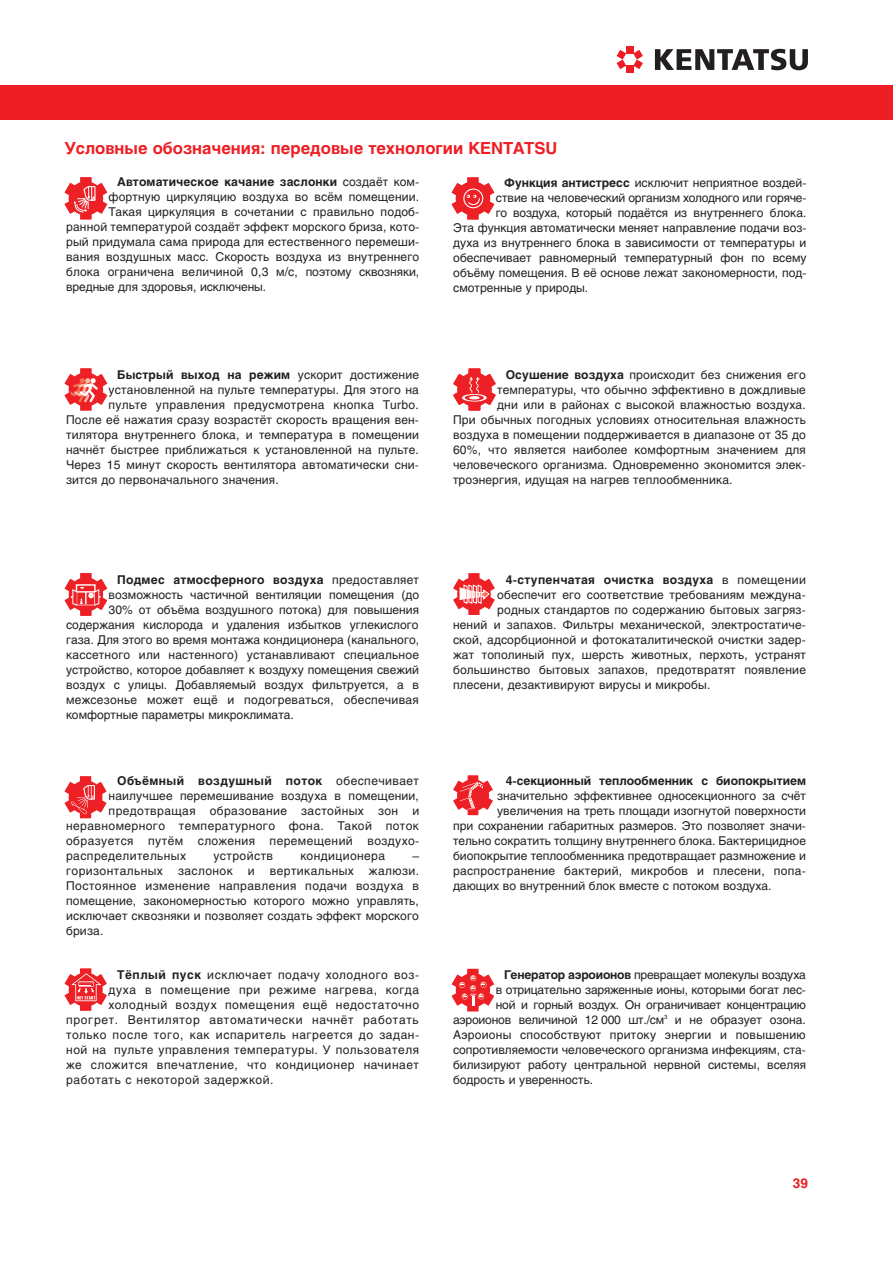
<style>
.page{position:relative;width:893px;height:1263px;background:#fff}
.page>*{position:absolute;margin:0;border:0;box-sizing:border-box;transform-origin:0 0}
.t1{font:700 16.5px "Helios";color:#ee1e24}
.t2{font:700 13.5px "Helios";color:#ee1e24}
.t3{font:12px/15px "Helios";letter-spacing:.01em;color:#231f20;text-align:justify}
.t4{font:12px "Helios";letter-spacing:.045em;color:#231f20}
.t5{font:12px "Helios";letter-spacing:-.015em;color:#231f20}
.t6{font:12px "Helios";letter-spacing:.035em;color:#231f20}
.t7{font:700 12px "Helios";letter-spacing:.01em;color:#231f20}
.t8{font:12px "Helios";letter-spacing:.055em;color:#231f20}
.t9{font:12px "Helios";letter-spacing:.03em;color:#231f20}
.t10{font:700 12px "Helios";letter-spacing:.035em;color:#231f20}
.s1{font-weight:400}
.s2{font-weight:700}
</style>
<div class="page">
<svg style="left:655px;top:49px;width:153px;height:21px"></svg>
<div style="left:626px;top:46px;width:7px;height:7px;background:#ee1d23"></div>
<div style="left:626px;top:66px;width:7px;height:7px;background:#ee1d23"></div>
<svg style="left:617px;top:50px;width:9px;height:19px"></svg>
<svg style="left:633px;top:50px;width:10px;height:19px"></svg>
<div style="left:0;top:85px;width:893px;height:34px;background:#ee1e24"></div>
<svg style="left:65px;top:177px;width:42px;height:43px"></svg>
<svg style="left:452px;top:177px;width:42px;height:43px"></svg>
<svg style="left:65px;top:368px;width:42px;height:43px"></svg>
<svg style="left:453px;top:368px;width:43px;height:43px"></svg>
<svg style="left:65px;top:573px;width:42px;height:42px"></svg>
<svg style="left:453px;top:573px;width:42px;height:42px"></svg>
<svg style="left:80px;top:790px;width:27px;height:29px"></svg>
<svg style="left:65px;top:776px;width:41px;height:42px"></svg>
<svg style="left:452px;top:969px;width:42px;height:42px"></svg>
<svg style="left:65px;top:968px;width:42px;height:43px"></svg>
<svg style="left:453px;top:775px;width:40px;height:40px"></svg>
<h1 class="t1" style="left:65px;top:142px;width:494px">Условные обозначения: передовые технологии KENTATSU</h1>
<p class="t7" style="left:117px;top:177px;width:304px">Автоматическое качание заслонки <span class="s1">создаёт ком-</span></p>
<p class="t3" style="left:109px;top:191px;width:312px">фортную циркуляцию воздуха во всём помещении.</p>
<p class="t3" style="left:109px;top:206px;width:312px">Такая циркуляция в сочетании с правильно подоб-</p>
<p class="t3" style="left:66px;top:221px;width:355px">ранной температурой создаёт эффект морского бриза, кото-</p>
<p class="t3" style="left:66px;top:236px;width:355px">рый придумала сама природа для естественного перемеши-</p>
<p class="t3" style="left:66px;top:251px;width:355px">вания воздушных масс. Скорость воздуха из внутреннего</p>
<p class="t3" style="left:66px;top:266px;width:355px">блока ограничена величиной 0,3 м/с, поэтому сквозняки,</p>
<p class="t3" style="left:66px;top:281px;width:202px">вредные для здоровья, исключены.</p>
<p class="t7" style="left:117px;top:370px;width:303px">Быстрый выход на режим <span class="s1">ускорит достижение</span></p>
<p class="t3" style="left:109px;top:383px;width:312px">установленной на пульте температуры. Для этого на</p>
<p class="t9" style="left:109px;top:400px;width:312px">пульте управления предусмотрена кнопка Turbo.</p>
<p class="t3" style="left:66px;top:413px;width:354px">После её нажатия сразу возрастёт скорость вращения вен-</p>
<p class="t3" style="left:66px;top:428px;width:354px">тилятора внутреннего блока, и температура в помещении</p>
<p class="t3" style="left:66px;top:443px;width:354px">начнёт быстрее приближаться к установленной на пульте.</p>
<p class="t3" style="left:66px;top:458px;width:354px">Через 15 минут скорость вентилятора автоматически сни-</p>
<p class="t3" style="left:66px;top:473px;width:214px">зится до первоначального значения.</p>
<p class="t3" style="left:504px;top:177px;width:304px"><span class="s2">Функция антистресс</span> исключит неприятное воздей-</p>
<p class="t5" style="left:496px;top:193px;width:312px">ствие на человеческий организм холодного или горяче-</p>
<p class="t5" style="left:496px;top:208px;width:312px">го воздуха, который подаётся из внутреннего блока.</p>
<p class="t3" style="left:453px;top:222px;width:355px">Эта функция автоматически меняет направление подачи воз-</p>
<p class="t3" style="left:453px;top:237px;width:355px">духа из внутреннего блока в зависимости от температуры и</p>
<p class="t3" style="left:453px;top:252px;width:355px">обеспечивает равномерный температурный фон по всему</p>
<p class="t3" style="left:453px;top:267px;width:355px">объёму помещения. В её основе лежат закономерности, под-</p>
<p class="t3" style="left:453px;top:282px;width:137px">смотренные у природы.</p>
<p class="t3" style="left:506px;top:368px;width:302px"><span class="s2">Осушение воздуха</span> происходит без снижения его</p>
<p class="t3" style="left:497px;top:383px;width:310px">температуры, что обычно эффективно в дождливые</p>
<p class="t3" style="left:497px;top:398px;width:310px">дни или в районах с высокой влажностью воздуха.</p>
<p class="t3" style="left:453px;top:413px;width:354px">При обычных погодных условиях относительная влажность</p>
<p class="t3" style="left:453px;top:428px;width:354px">воздуха в помещении поддерживается в диапазоне от 35 до</p>
<p class="t3" style="left:453px;top:443px;width:354px">60%, что является наиболее комфортным значением для</p>
<p class="t3" style="left:453px;top:458px;width:354px">человеческого организма. Одновременно экономится элек-</p>
<p class="t3" style="left:453px;top:473px;width:281px">троэнергия, идущая на нагрев теплообменника.</p>
<p class="t7" style="left:117px;top:575px;width:303px">Подмес атмосферного воздуха <span class="s1">предоставляет</span></p>
<p class="t3" style="left:109px;top:588px;width:312px">возможность частичной вентиляции помещения (до</p>
<p class="t3" style="left:109px;top:603px;width:312px">30% от объёма воздушного потока) для повышения</p>
<p class="t3" style="left:66px;top:618px;width:354px">содержания кислорода и удаления избытков углекислого</p>
<p class="t3" style="left:66px;top:633px;width:354px">газа. Для этого во время монтажа кондиционера (канального,</p>
<p class="t3" style="left:66px;top:648px;width:354px">кассетного или настенного) устанавливают специальное</p>
<p class="t3" style="left:66px;top:663px;width:354px">устройство, которое добавляет к воздуху помещения свежий</p>
<p class="t3" style="left:66px;top:678px;width:354px">воздух с улицы. Добавляемый воздух фильтруется, а в</p>
<p class="t3" style="left:66px;top:693px;width:354px">межсезонье может ещё и подогреваться, обеспечивая</p>
<p class="t3" style="left:66px;top:708px;width:229px">комфортные параметры микроклимата.</p>
<p class="t10" style="left:117px;top:776px;width:303px">Объёмный воздушный поток <span class="s1">обеспечивает</span></p>
<p class="t3" style="left:109px;top:789px;width:312px">наилучшее перемешивание воздуха в помещении,</p>
<p class="t6" style="left:109px;top:806px;width:312px">предотвращая образование застойных зон и</p>
<p class="t6" style="left:66px;top:821px;width:354px">неравномерного температурного фона. Такой поток</p>
<p class="t6" style="left:66px;top:836px;width:355px">образуется путём сложения перемещений воздухо-</p>
<p class="t6" style="left:66px;top:851px;width:121px">распределительных</p>
<p class="t6" style="left:213px;top:851px;width:61px">устройств</p>
<p class="t6" style="left:300px;top:851px;width:86px">кондиционера</p>
<p class="t3" style="left:412px;top:849px;width:8px">–</p>
<p class="t6" style="left:66px;top:866px;width:98px">горизонтальных</p>
<p class="t6" style="left:178px;top:866px;width:56px">заслонок</p>
<p class="t3" style="left:248px;top:864px;width:8px">и</p>
<p class="t6" style="left:270px;top:866px;width:86px">вертикальных</p>
<p class="t3" style="left:66px;top:864px;width:355px;text-indent:303px">жалюзи.<br>Постоянное изменение направления подачи воздуха в помещение, закономерностью которого можно управлять, исключает сквозняки и позволяет создать эффект морского бриза.</p>
<p class="t4" style="left:117px;top:970px;width:303px"><span class="s2">Тёплый пуск</span> исключает подачу холодного воз-</p>
<p class="t4" style="left:109px;top:985px;width:312px">духа в помещение при режиме нагрева, когда</p>
<p class="t4" style="left:109px;top:1000px;width:312px">холодный воздух помещения ещё недостаточно</p>
<p class="t8" style="left:66px;top:1015px;width:354px">прогрет. Вентилятор автоматически начнёт работать</p>
<p class="t4" style="left:66px;top:1030px;width:355px">только после того, как испаритель нагреется до задан-</p>
<p class="t4" style="left:66px;top:1045px;width:354px">ной на пульте управления температуры. У пользователя</p>
<p class="t4" style="left:66px;top:1060px;width:354px">же сложится впечатление, что кондиционер начинает</p>
<p class="t4" style="left:66px;top:1075px;width:209px">работать с некоторой задержкой.</p>
<p class="t7" style="left:506px;top:575px;width:302px">4-ступенчатая очистка воздуха <span class="s1">в помещении</span></p>
<p class="t3" style="left:497px;top:588px;width:310px">обеспечит его соответствие требованиям междуна-</p>
<p class="t3" style="left:497px;top:603px;width:310px">родных стандартов по содержанию бытовых загряз-</p>
<p class="t3" style="left:453px;top:618px;width:354px">нений и запахов. Фильтры механической, электростатиче-</p>
<p class="t3" style="left:453px;top:633px;width:354px">ской, адсорбционной и фотокаталитической очистки задер-</p>
<p class="t3" style="left:453px;top:648px;width:354px">жат тополиный пух, шерсть животных, перхоть, устранят</p>
<p class="t3" style="left:453px;top:663px;width:354px">большинство бытовых запахов, предотвратят появление</p>
<p class="t3" style="left:453px;top:678px;width:259px">плесени, дезактивируют вирусы и микробы.</p>
<p class="t7" style="left:506px;top:776px;width:302px">4-секционный теплообменник с биопокрытием</p>
<p class="t3" style="left:497px;top:789px;width:310px">значительно эффективнее односекционного за счёт</p>
<p class="t3" style="left:497px;top:804px;width:310px">увеличения на треть площади изогнутой поверхности</p>
<p class="t3" style="left:453px;top:819px;width:354px">при сохранении габаритных размеров. Это позволяет значи-</p>
<p class="t3" style="left:453px;top:834px;width:354px">тельно сократить толщину внутреннего блока. Бактерицидное</p>
<p class="t3" style="left:453px;top:849px;width:354px">биопокрытие теплообменника предотвращает размножение и</p>
<p class="t3" style="left:453px;top:864px;width:354px">распространение бактерий, микробов и плесени, попа-</p>
<p class="t3" style="left:453px;top:879px;width:320px">дающих во внутренний блок вместе с потоком воздуха.</p>
<p class="t5" style="left:504px;top:970px;width:303px"><span class="s2">Генератор аэроионов</span> превращает молекулы воздуха</p>
<p class="t5" style="left:496px;top:985px;width:312px">в отрицательно заряженные ионы, которыми богат лес-</p>
<p class="t5" style="left:496px;top:1000px;width:312px">ной и горный воздух. Он ограничивает концентрацию</p>
<p class="t5" style="left:453px;top:1015px;width:354px">аэроионов величиной 12 000 шт./см<sup>3</sup> и не образует озона.</p>
<p class="t3" style="left:453px;top:1028px;width:354px">Аэроионы способствуют притоку энергии и повышению</p>
<p class="t3" style="left:453px;top:1043px;width:354px">сопротивляемости человеческого организма инфекциям, ста-</p>
<p class="t3" style="left:453px;top:1058px;width:354px">билизируют работу центральной нервной системы, вселяя</p>
<p class="t3" style="left:453px;top:1073px;width:142px">бодрость и уверенность.</p>
<p class="t2" style="left:793px;top:1178px;width:17px">39</p>
</div>
